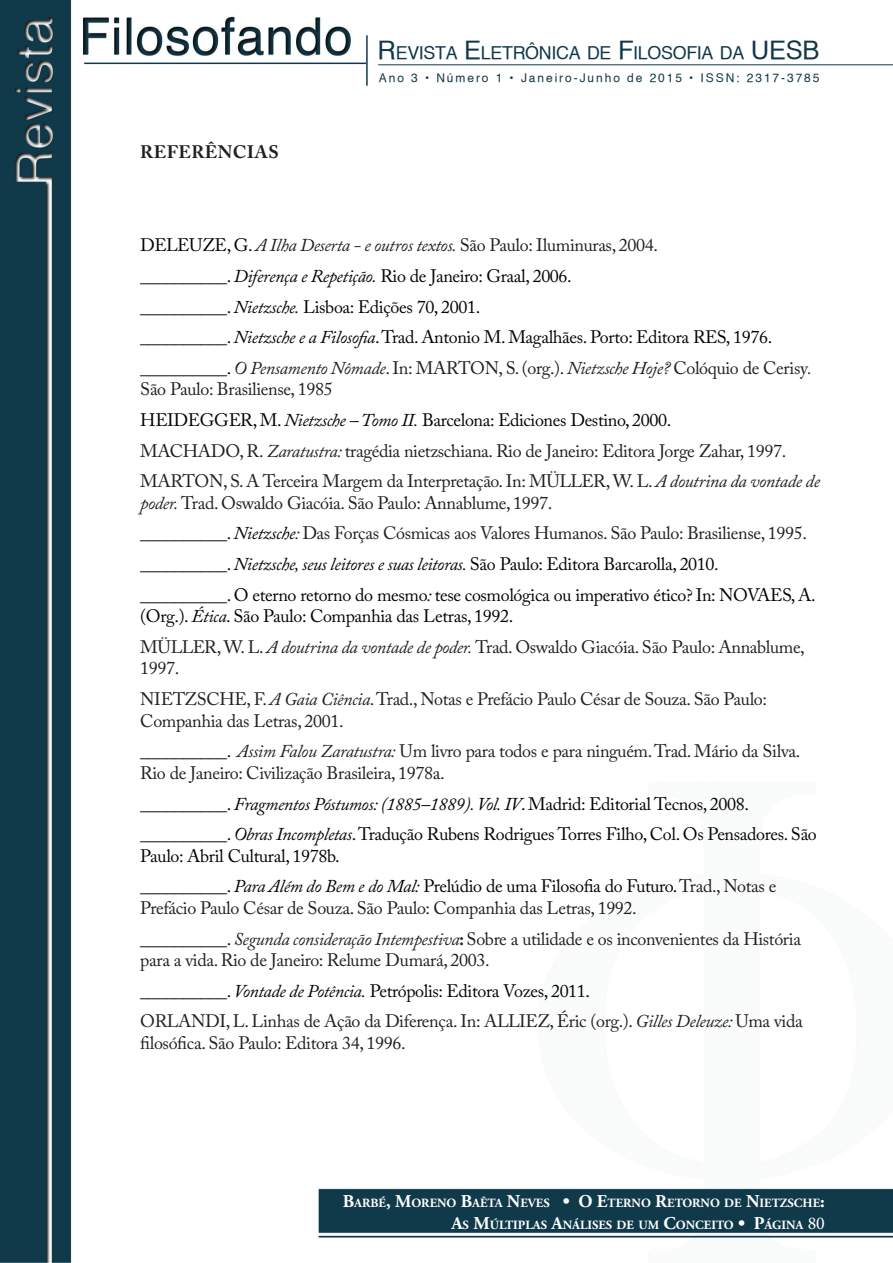
<style>
.page{position:relative;width:893px;height:1263px;background:#fff}
.page>*{position:absolute;margin:0;border:0;box-sizing:border-box;transform-origin:0 0}
.t1{font:18px/30.6px "Adobe Caslon Pro";letter-spacing:-.02em;color:#040503}
.t2{font:18px/30.6px "Adobe Caslon Pro";letter-spacing:-.02em;color:#231f20}
.t3{font:700 18px "Adobe Caslon Pro";letter-spacing:.025em;color:#231f20}
.t4{font:17.85px "Helvetica";letter-spacing:-.015em;color:#113849}
.t5{font:700 12.6px/21.6px "Adobe Garamond Pro";color:#fff;text-align:right}
.t6{font:12px "Helvetica";letter-spacing:.16em;color:#113849}
.s1{font-size:25.5px}
.s2{font-style:italic;color:#231f20}
.s3{color:#231f20}
.s4{font-style:italic}
.s5{color:#040503}
.s6{font-style:italic;color:#040503}
.s7{font-weight:700}
.s8{font-size:18px}
.s9{font-family:"Minion Pro";font-weight:400;font-size:18px}
</style>
<div class="page">
<img style="left:0;top:0;width:893px;height:1263px">
<hr style="left:84px;top:63px;width:282px;height:1px;background:#113849">
<hr style="left:366px;top:35px;width:2px;height:51px;background:#113849">
<hr style="left:378px;top:65px;width:515px;height:1px;background:#113849">
<p class="t4" style="left:378px;top:42px;width:443px"><span class="s1">R</span>EVISTA <span class="s1">E</span>LETRÔNICA DE <span class="s1">F</span>ILOSOFIA DA <span class="s1">UESB</span></p>
<p class="t3" style="left:140px;top:141px;width:140px">REFERÊNCIAS</p>
<p class="t6" style="left:379px;top:70px;width:442px">Ano 3 • Número 1 • Janeiro-Junho de 2015 • ISSN: 2317-3785</p>
<p class="t1" style="left:140px;top:230px;width:673px">DELEUZE, G. <span class="s2">A Ilha Deserta - e outros textos.</span> <span class="s3">São Paulo: Iluminuras, 2004.<br></span>__________. <span class="s4">Diferença e Repetição.</span> Rio de Janeiro: Graal, 2006.<br>__________. <span class="s4">Nietzsche.</span> Lisboa: Edições 70, 2001.<br>__________. <span class="s4">Nietzsche e a Filosofia</span>. Trad. Antonio M. Magalhães. Porto: Editora RES, 1976. __________. <span class="s2">O Pensamento Nômade</span><span class="s3">. In: MARTON, S. (org.).</span> <span class="s2">Nietzsche Hoje?</span> <span class="s3">Colóquio de Cerisy</span><span class="s2">.</span></p>
<p class="t2" style="left:140px;top:374px;width:681px">São Paulo: Brasiliense, 1985<br><span class="s5">HEIDEGGER, M.</span> <span class="s6">Nietzsche – Tomo II.</span> <span class="s5">Barcelona: Ediciones Destino, 2000.<br></span>MACHADO, R. <span class="s4">Zaratustra:</span> tragédia nietzschiana. Rio de Janeiro: Editora Jorge Zahar, 1997.<br>MARTON, S. A Terceira Margem da Interpretação. In: MÜLLER, W. L. <span class="s4">A doutrina da vontade de</span></p>
<p class="t1" style="left:140px;top:487px;width:677px"><span class="s2">poder.</span> <span class="s3">Trad. Oswaldo Giacóia. São Paulo: Annablume, 1997.<br></span>__________. <span class="s4">Nietzsche</span><span class="s2">:</span> <span class="s3">Das Forças Cósmicas aos Valores Humanos. São Paulo: Brasiliense, 1995. </span>__________. <span class="s4">Nietzsche, seus leitores e suas leitoras.</span> São Paulo: Editora Barcarolla, 2010.<br>__________. O eterno retorno do mesmo<span class="s4">:</span> tese cosmológica ou imperativo ético? In: NOVAES, A.</p>
<p class="t2" style="left:140px;top:601px;width:666px"><span class="s5">(Org.).</span> <span class="s6">Ética</span><span class="s5">. São Paulo: Companhia das Letras, 1992.<br></span>MÜLLER, W. L. <span class="s4">A doutrina da vontade de poder.</span> Trad. Oswaldo Giacóia. São Paulo: Annablume,</p>
<p class="t2" style="left:140px;top:653px;width:628px">1997.<br>NIETZSCHE, F. <span class="s4">A Gaia Ciência</span>. Trad., Notas e Prefácio Paulo César de Souza. São Paulo:</p>
<p class="t2" style="left:140px;top:705px;width:662px">Companhia das Letras, 2001.<br><span class="s5">__________.</span> <span class="s4">Assim Falou Zaratustra:</span> Um livro para todos e para ninguém. Trad. Mário da Silva.</p>
<p class="t1" style="left:140px;top:757px;width:678px"><span class="s3">Rio de Janeiro: Civilização Brasileira, 1978a.<br></span>__________. <span class="s4">Fragmentos Póstumos: (1885–1889). Vol. IV</span>. Madrid: Editorial Tecnos, 2008. __________. <span class="s4">Obras Incompletas</span>. Tradução Rubens Rodrigues Torres Filho, Col. Os Pensadores. São</p>
<p class="t1" style="left:140px;top:840px;width:638px">Paulo: Abril Cultural, 1978b.<br>__________. <span class="s4">Para Além do Bem e do Mal:</span> Prelúdio de uma Filosofia do Futuro. <span class="s3">Trad., Notas e</span></p>
<p class="t2" style="left:140px;top:892px;width:662px">Prefácio Paulo César de Souza. São Paulo: Companhia das Letras, 1992.<br><span class="s5">__________.</span> <span class="s4">Segunda consideração Intempestiva</span><span class="s7">:</span> Sobre a utilidade e os inconvenientes da História</p>
<p class="t2" style="left:140px;top:944px;width:664px">para a vida. Rio de Janeiro: Relume Dumará, 2003.<br><span class="s5">__________.</span> <span class="s6">Vontade de Potência.</span> <span class="s5">Petrópolis: Editora Vozes, 2011.<br></span>ORLANDI, L. Linhas de Ação da Diferença. In: ALLIEZ, Éric (org.). <span class="s4">Gilles Deleuze:</span> Uma vida</p>
<p class="t2" style="left:140px;top:1027px;width:267px">filosófica. São Paulo: Editora 34, 1996.</p>
<p class="t5" style="left:343px;top:1192px;width:484px"><span class="s8">B</span>ARBÉ<span class="s8">, M</span>ORENO <span class="s8">B</span>AÊTA <span class="s8">N</span>EVES <span class="s8">• O E</span>TERNO <span class="s8">R</span>ETORNO DE <span class="s8">N</span>IETZSCHE<span class="s8">:<br>A</span>S <span class="s8">M</span>ÚLTIPLAS <span class="s8">A</span>NÁLISES DE UM <span class="s8">C</span>ONCEITO <span class="s8">• P</span>ÁGINA <span class="s9">80</span></p>
</div>
